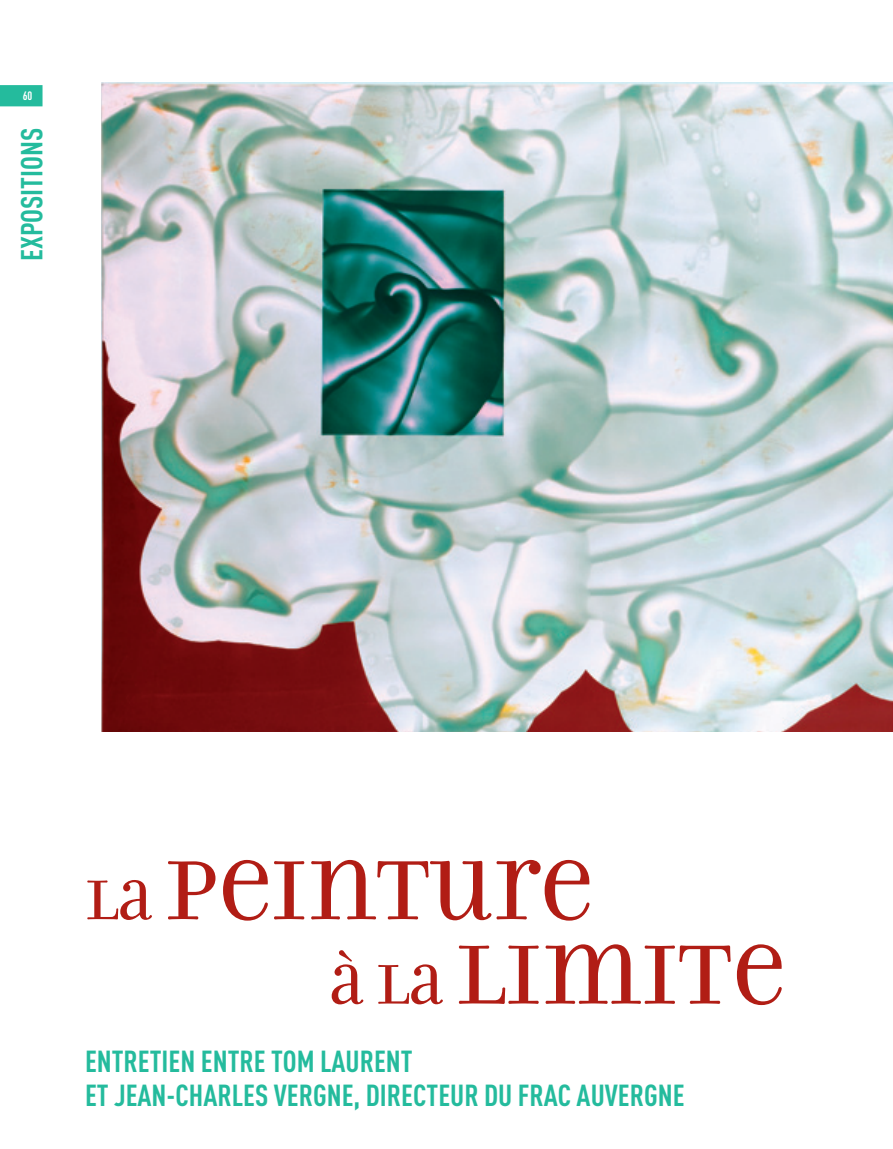
<style>
.page{position:relative;width:893px;height:1149px;background:#fff}
.page>*{position:absolute;margin:0;border:0;box-sizing:border-box;transform-origin:0 0}
.t1{font:90px "Filosofia Unicase";color:#b11d15}
.t2{font:700 30px/34.5px "DIN Cond";color:#24bb9d}
.t3{font:700 12px "DIN Cond";color:#fff}
.s1{font-size:60px}
</style>
<div class="page">
<img style="left:102px;top:83px;width:791px;height:648px">
<div style="left:0;top:85px;width:43px;height:21px;background:#24bb9d"></div>
<p class="t3" style="left:23px;top:91px;width:11px">60</p>
<p class="t2" style="left:17px;top:261px;width:135px;rotate:-90deg">EXPOSITIONS</p>
<p class="t1" style="left:85px;top:835px;width:511px"><span class="s1">LA</span> PEINTURE</p>
<p class="t1" style="left:329px;top:919px;width:459px"><span class="s1">À LA</span> LIMITE</p>
<p class="t2" style="left:85px;top:1046px;width:601px">ENTRETIEN ENTRE TOM LAURENT<br>ET JEAN-CHARLES VERGNE, DIRECTEUR DU FRAC AUVERGNE</p>
</div>
